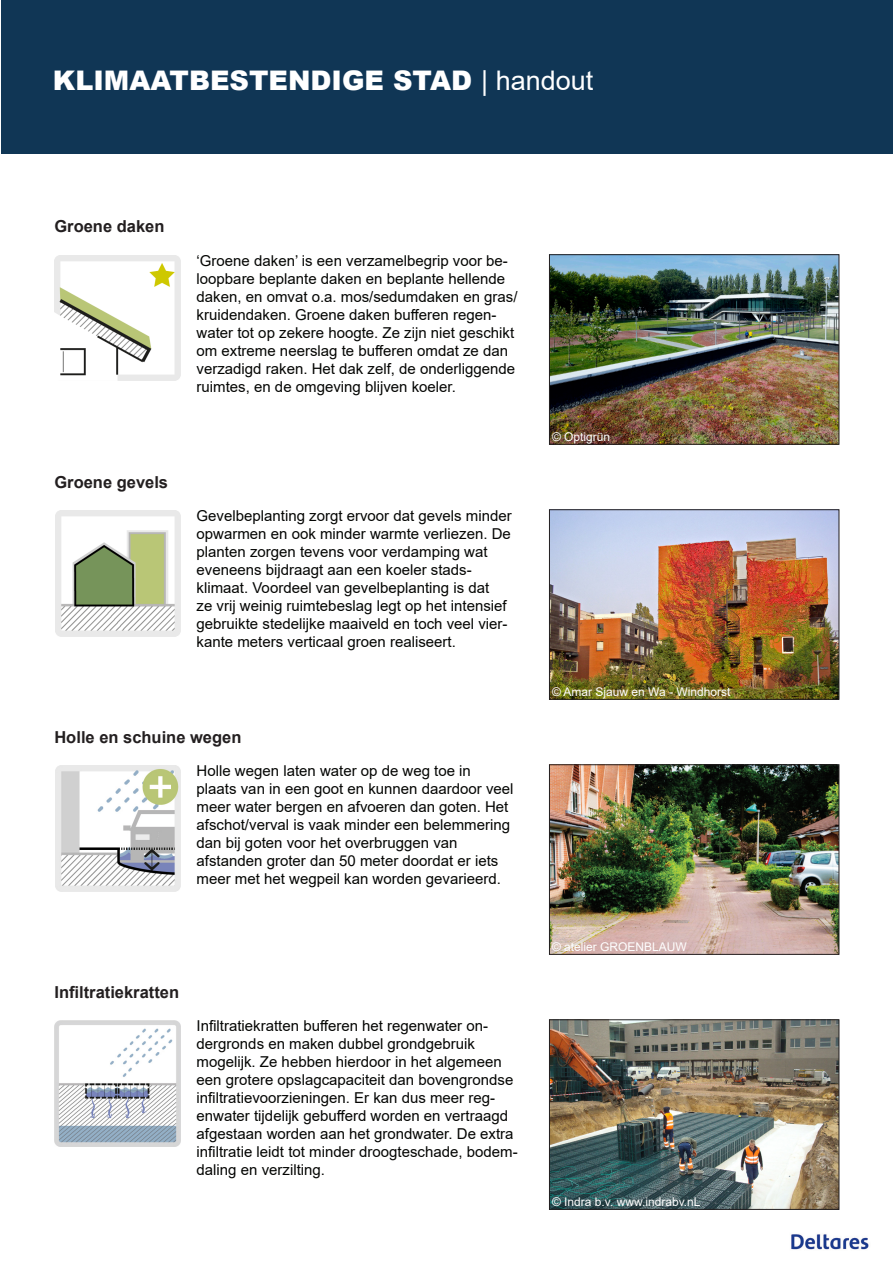
<style>
.page{position:relative;width:893px;height:1263px;background:#fff}
.page>*{position:absolute;margin:0;border:0;box-sizing:border-box;transform-origin:0 0}
.t1{font:900 27px "Arial";color:#fff}
.t2{font:700 16.5px "Arial";color:#231f20}
.t3{font:15px/18px "Arial";color:#040503}
.t4{font:12px "Arial";color:#fff}
.s1{font-weight:400}
</style>
<div class="page">
<img style="left:791px;top:1234px;width:78px;height:16px">
<img style="left:551px;top:256px;width:286px;height:186px">
<div style="left:549px;top:254px;width:290px;height:190px;border:1px solid #231f20"></div>
<img style="left:551px;top:511px;width:286px;height:186px">
<div style="left:549px;top:509px;width:290px;height:190px;border:1px solid #231f20"></div>
<img style="left:551px;top:766px;width:286px;height:186px">
<div style="left:549px;top:764px;width:290px;height:190px;border:1px solid #231f20"></div>
<img style="left:551px;top:1021px;width:286px;height:186px">
<div style="left:549px;top:1019px;width:290px;height:190px;border:1px solid #231f20"></div>
<div style="left:1px;top:1px;width:892px;height:153px;background:#103655"></div>
<img style="left:55px;top:765px;width:126px;height:126px">
<img style="left:55px;top:510px;width:126px;height:126px">
<img style="left:55px;top:255px;width:125px;height:126px">
<img style="left:55px;top:1020px;width:125px;height:126px">
<p class="t1" style="left:53px;top:61px;width:542px">KLIMAATBESTENDIGE STAD <span class="s1">| handout</span></p>
<p class="t2" style="left:54px;top:215px;width:112px">Groene daken</p>
<p class="t3" style="left:197px;top:251px;width:322px">‘Groene daken’ is een verzamelbegrip voor be&shy;loopbare beplante daken en beplante hellende daken, en omvat o.a. mos/sedumdaken en gras/ kruidendaken. Groene daken bufferen regen&shy;water tot op zekere hoogte. Ze zijn niet geschikt om extreme neerslag te bufferen omdat ze dan verzadigd raken. Het dak zelf, de onderliggende ruimtes, en de omgeving blijven koeler.</p>
<p class="t2" style="left:54px;top:470px;width:115px">Groene gevels</p>
<p class="t3" style="left:197px;top:506px;width:317px">Gevelbeplanting zorgt ervoor dat gevels minder opwarmen en ook minder warmte verliezen. De planten zorgen tevens voor verdamping wat eveneens bijdraagt aan een koeler stads-</p>
<p class="t3" style="left:197px;top:578px;width:312px">klimaat. Voordeel van gevelbeplanting is dat ze vrij weinig ruimtebeslag legt op het intensief gebruikte stedelijke maaiveld en toch veel vier&shy;kante meters verticaal groen realiseert.</p>
<p class="t2" style="left:54px;top:725px;width:189px">Holle en schuine wegen</p>
<p class="t3" style="left:197px;top:761px;width:318px">Holle wegen laten water op de weg toe in plaats van in een goot en kunnen daardoor veel meer water bergen en afvoeren dan goten. Het afschot/verval is vaak minder een belemmering dan bij goten voor het overbruggen van</p>
<p class="t3" style="left:197px;top:851px;width:306px">afstanden groter dan 50 meter doordat er iets meer met het wegpeil kan worden gevarieerd.</p>
<p class="t2" style="left:54px;top:980px;width:126px">Infiltratiekratten</p>
<p class="t3" style="left:197px;top:1016px;width:323px">Infiltratiekratten bufferen het regenwater on&shy;dergronds en maken dubbel grondgebruik mogelijk. Ze hebben hierdoor in het algemeen een grotere opslagcapaciteit dan bovengrondse infiltratievoorzieningen. Er kan dus meer reg&shy;enwater tijdelijk gebufferd worden en vertraagd afgestaan worden aan het grondwater. De extra infiltratie leidt tot minder droogteschade, bodem&shy;daling en verzilting.</p>
<p class="t4" style="left:552px;top:428px;width:60px">© Optigrün</p>
<p class="t4" style="left:552px;top:684px;width:180px">© Amar Sjauw en Wa - Windhorst</p>
<p class="t4" style="left:552px;top:938px;width:136px">© atelier GROENBLAUW</p>
<p class="t4" style="left:552px;top:1194px;width:150px">© Indra b.v. www.indrabv.nL</p>
</div>
